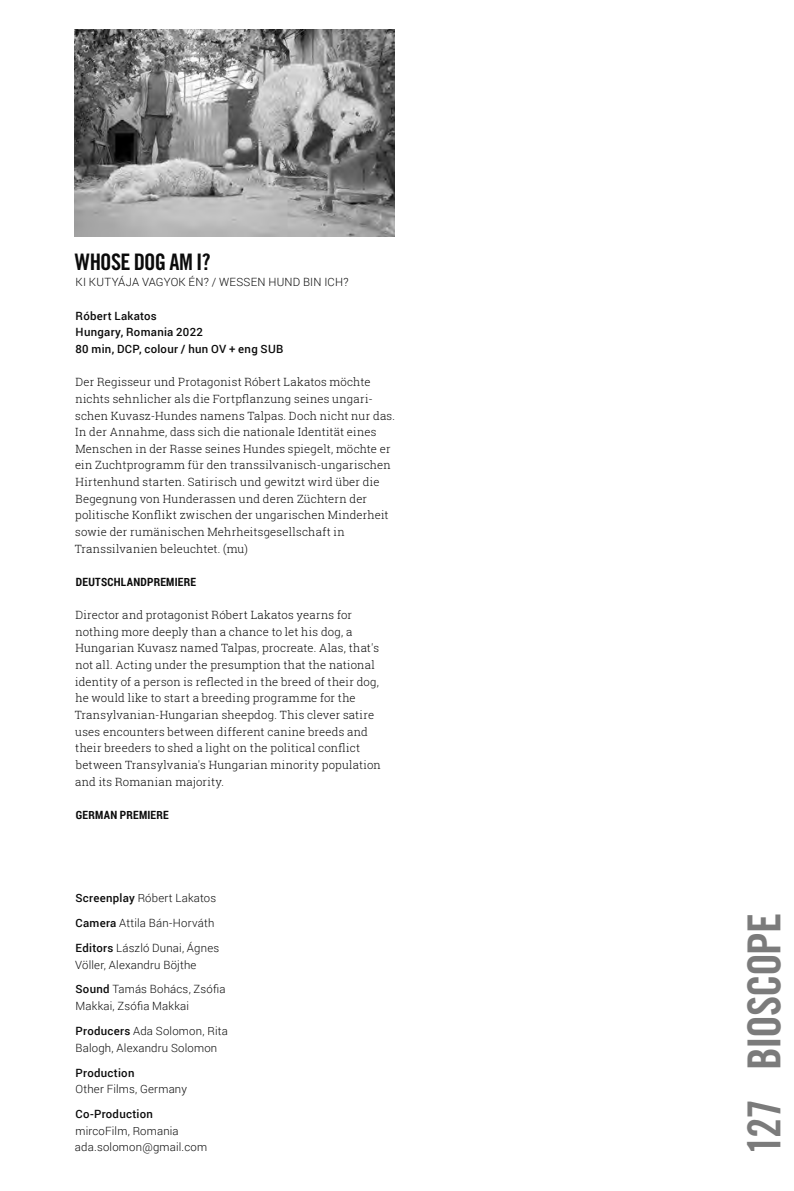
<style>
.page{position:relative;width:794px;height:1191px;background:#fff}
.page>*{position:absolute;margin:0;border:0;box-sizing:border-box;transform-origin:0 0}
.t1{font:45.5px "Trade Gothic LT Pro Bd Cn 20";letter-spacing:-.035em;color:#7b7b7b}
.t2{font:22.75px "Trade Gothic LT Pro Bd Cn 20";letter-spacing:-.03em;color:#0b0b0b}
.t3{font:300 11.38px/16.6px "Roboto Slab";letter-spacing:.015em;color:#0b0b0b}
.t4{font:300 11.38px/24.8px "Roboto";letter-spacing:.015em;color:#0b0b0b}
.t5{font:500 11.38px/16.6px "Roboto";letter-spacing:.025em;color:#0b0b0b}
.t6{font:700 11.38px "Roboto Condensed";letter-spacing:.025em;color:#0b0b0b}
.s1{font-weight:500}
</style>
<div class="page">
<img style="left:74px;top:30px;width:320px;height:207px">
<h2 class="t2" style="left:75px;top:248px;width:137px">WHOSE DOG AM I?</h2>
<p class="t4" style="left:75px;top:270px;width:274px">KI KUTYÁJA VAGYOK ÉN? / WESSEN HUND BIN ICH?</p>
<p class="t5" style="left:75px;top:307px;width:209px">Róbert Lakatos<br>Hungary, Romania 2022<br>80 min, DCP, colour / hun OV + eng SUB</p>
<p class="t3" style="left:75px;top:373px;width:322px">Der Regisseur und Protagonist Róbert Lakatos möchte nichts sehnlicher als die Fortpflanzung seines ungari&shy;schen Kuvasz-Hundes namens Talpas. Doch nicht nur das.<br>In der Annahme, dass sich die nationale Identität eines Menschen in der Rasse seines Hundes spiegelt, möchte er ein Zuchtprogramm für den transsilvanisch-ungarischen Hirtenhund starten. Satirisch und gewitzt wird über die Begegnung von Hunderassen und deren Züchtern der politische Konflikt zwischen der ungarischen Minderheit sowie der rumänischen Mehrheitsgesellschaft in Transsilvanien beleuchtet. (mu)</p>
<p class="t6" style="left:76px;top:574px;width:122px">DEUTSCHLANDPREMIERE</p>
<p class="t3" style="left:75px;top:606px;width:308px">Director and protagonist Róbert Lakatos yearns for nothing more deeply than a chance to let his dog, a Hungarian Kuvasz named Talpas, procreate. Alas, that's not all. Acting under the presumption that the national identity of a person is reflected in the breed of their dog, he would like to start a breeding programme for the Transylvanian-Hungarian sheepdog. This clever satire uses encounters between different canine breeds and their breeders to shed a light on the political conflict between Transylvania's Hungarian minority population and its Romanian majority.</p>
<p class="t6" style="left:76px;top:806px;width:94px">GERMAN PREMIERE</p>
<p class="t4" style="left:75px;top:885px;width:145px"><span class="s1">Screenplay</span> Róbert Lakatos<br><span class="s1">Camera</span> Attila Bán-Horváth<br><span class="s1">Editors</span> László Dunai, Ágnes</p>
<p class="t4" style="left:75px;top:951px;width:152px">Völler, Alexandru Böjthe<br><span class="s1">Sound</span> Tamás Bohács, Zsófia</p>
<p class="t4" style="left:75px;top:993px;width:154px">Makkai, Zsófia Makkai<br><span class="s1">Producers</span> Ada Solomon, Rita</p>
<p class="t4" style="left:75px;top:1034px;width:143px">Balogh, Alexandru Solomon</p>
<p class="t5" style="left:76px;top:1063px;width:60px">Production</p>
<p class="t4" style="left:75px;top:1076px;width:113px">Other Films, Germany</p>
<p class="t5" style="left:75px;top:1105px;width:79px">Co-Production</p>
<p class="t4" style="left:75px;top:1122px;width:134px;line-height:16.6px">mircoFilm, Romania ada.solomon@gmail.com</p>
<h1 class="t1" style="left:737px;top:1154px;width:243px;rotate:-90deg">127 BIOSCOPE</h1>
</div>
